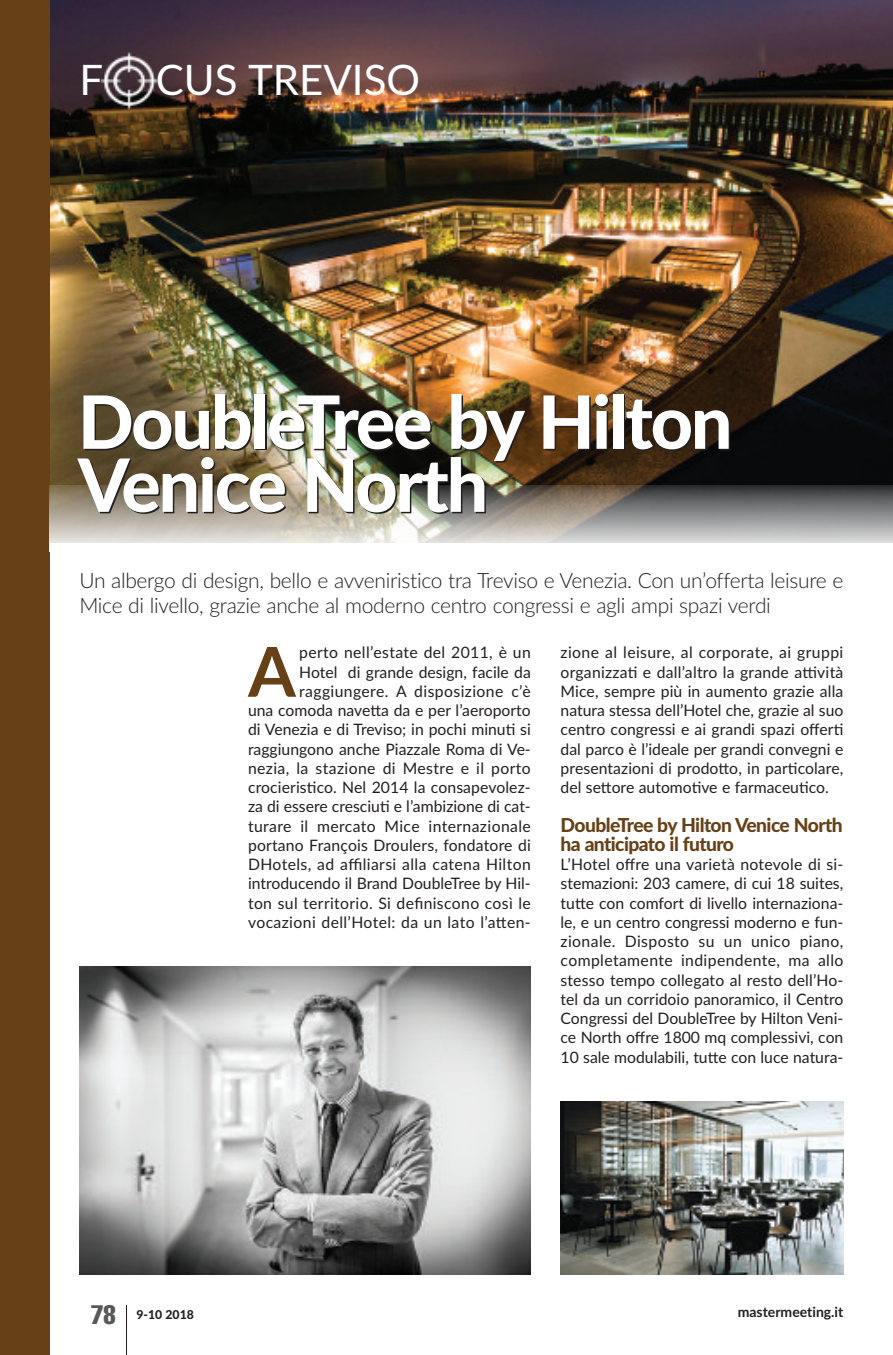
<style>
.page{position:relative;width:893px;height:1355px;background:#fff}
.page>*{position:absolute;margin:0;border:0;box-sizing:border-box;transform-origin:0 0}
.t1{font:800 73.5px/63px "Lato";letter-spacing:-.03em;color:#fff}
.t2{font:700 68.77px "Lato";color:#664118}
.t3{font:42px "Lato";color:#fff}
.t4{font:extra-condensed 26.25px "Helvetica";color:#57585a}
.t5{font:300 21px/24.5px "Lato";letter-spacing:-.015em;color:#231f20}
.t6{font:800 19.25px/19.2px "Lato";letter-spacing:-.03em;color:#664118}
.t7{font:15.75px/19.2px "Lato";color:#231f20;text-align:justify}
.t8{font:700 14px "Lato";color:#231f20}
.t9{font:800 12.25px "Lato";color:#231f20}
</style>
<div class="page">
<img style="left:50px;top:0;width:843px;height:485px">
<hr style="left:126px;top:1305px;width:1px;height:49px;background:#231f20">
<img style="left:100px;top:51px;width:58px;height:60px">
<div style="left:0;top:0;width:50px;height:1354px;background:#664118"></div>
<svg style="left:50px;top:485px;width:843px;height:58px;background:#a19d93"></svg>
<img style="left:79px;top:966px;width:452px;height:308px">
<img style="left:561px;top:1101px;width:282px;height:173px">
<h3 class="t3" style="left:79px;top:56px;width:25px">F</h3>
<h3 class="t3" style="left:156px;top:56px;width:266px">CUS treviSo</h3>
<h1 class="t1" style="left:78px;top:392px;width:656px">DoubleTree by Hilton<br>Venice North</h1>
<h3 class="t5" style="left:79px;top:568px;width:765px">Un albergo di design, bello e avveniristico tra Treviso e Venezia. Con un’offerta leisure e<br>Mice di livello, grazie anche al moderno centro congressi e agli ampi spazi verdi</h3>
<p class="t7" style="left:248px;top:643px;width:284px;text-align:right">perto nell’estate del 2011, è un<br>Hotel di grande design, facile da raggiungere. A disposizione c’è<br>una comoda navetta da e per l’aeroporto di venezia e di treviso; in pochi minuti si raggiungono anche Piazzale roma di ve&shy;nezia, la stazione di Mestre e il porto crocieristico. Nel 2014 la consapevolez&shy;za di essere cresciuti e l’ambizione di cat&shy;turare il mercato Mice internazionale portano François Droulers, fondatore di DHotels, ad affiliarsi alla catena Hilton introducendo il Brand Doubletree by Hil&shy;ton sul territorio. Si definiscono così le vocazioni dell’Hotel: da un lato l’atten-</p>
<h2 class="t2" style="left:248px;top:632px;width:49px">A</h2>
<p class="t7" style="left:561px;top:643px;width:284px">zione al leisure, al corporate, ai gruppi organizzati e dall’altro la grande attività Mice, sempre più in aumento grazie alla natura stessa dell’Hotel che, grazie al suo centro congressi e ai grandi spazi offerti dal parco è l’ideale per grandi convegni e presentazioni di prodotto, in particolare, del settore automotive e farmaceutico.</p>
<p class="t6" style="left:561px;top:815px;width:284px">DoubleTree by Hilton Venice North ha anticipato il futuro</p>
<p class="t7" style="left:561px;top:855px;width:284px">L’Hotel offre una varietà notevole di si&shy;stemazioni: 203 camere, di cui 18 suites, tutte con comfort di livello internaziona&shy;le, e un centro congressi moderno e fun&shy;zionale. Disposto su un unico piano, completamente indipendente, ma allo stesso tempo collegato al resto dell’Ho&shy;tel da un corridoio panoramico, il Centro Congressi del Doubletree by Hilton veni&shy;ce North offre 1800 mq complessivi, con 10 sale modulabili, tutte con luce natura-</p>
<h3 class="t4" style="left:91px;top:1305px;width:26px">78</h3>
<p class="t9" style="left:136px;top:1307px;width:59px">9-10 2018</p>
<p class="t8" style="left:738px;top:1303px;width:107px">mastermeeting.it</p>
</div>
